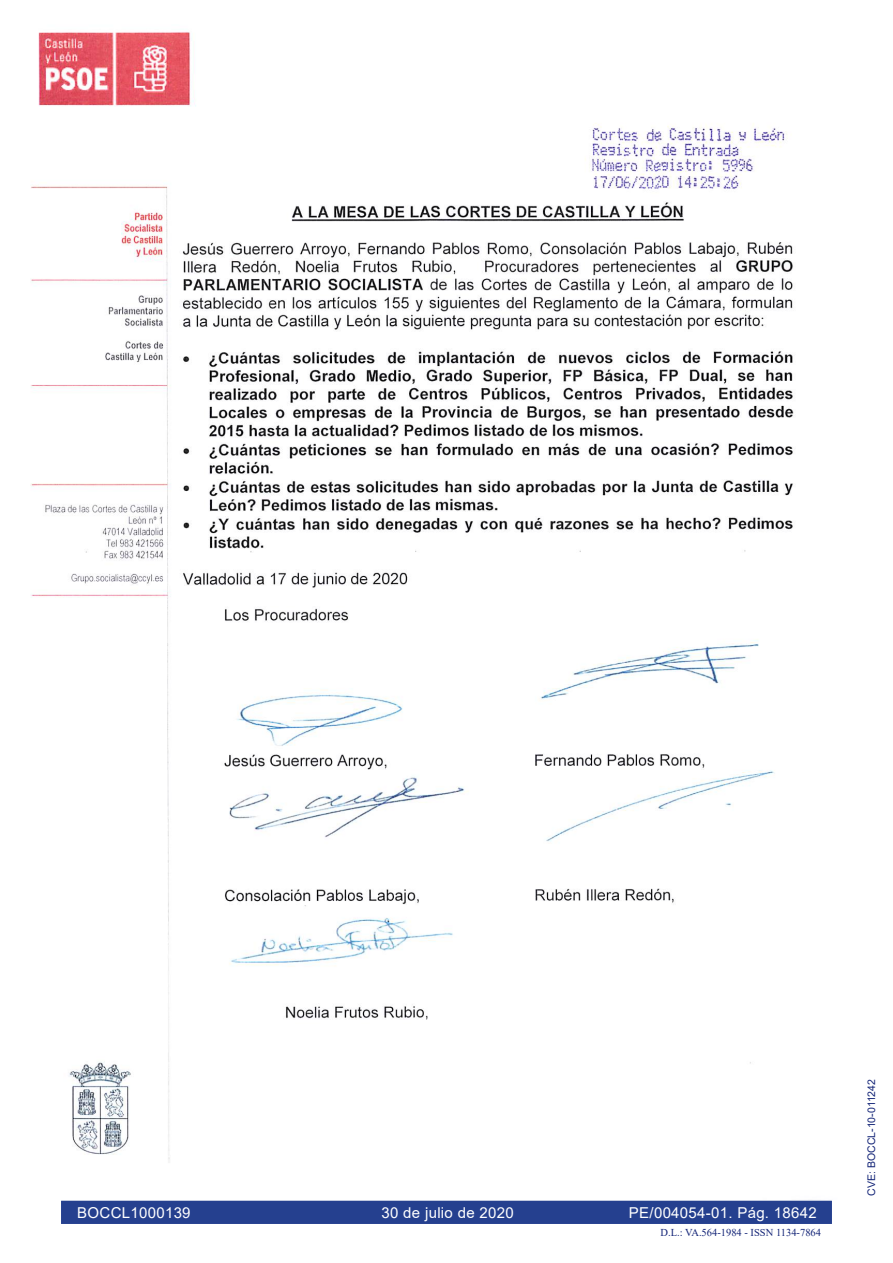
<style>
.page{position:relative;width:893px;height:1263px;background:#fff}
.page>*{position:absolute;margin:0;border:0;box-sizing:border-box;transform-origin:0 0}
.E_CVE{font:15px "Arial";letter-spacing:.02em;color:#fff}
.t1{font:10.5px "Times New Roman";color:#132477}
.t2{font:10.5px "Arial";color:#132477}
</style>
<div class="page">
<div style="left:60px;top:1200px;width:773px;height:25px;background:#25408f"></div>
<div style="left:60px;top:1199px;width:773px;height:26px;border:2px solid #fff"></div>
<img style="left:30px;top:32px;width:803px;height:1168px">
<p class="E_CVE" style="left:77px;top:1202px;width:115px">BOCCL1000139</p>
<p class="E_CVE" style="left:382px;top:1202px;width:134px">30 de julio de 2020</p>
<p class="E_CVE" style="left:629px;top:1202px;width:189px">PE/004054-01. Pág. 18642</p>
<p class="t1" style="left:661px;top:1225px;width:162px">D.L.: VA.564-1984 - ISSN 1134-7864</p>
<p class="t2" style="left:864px;top:1195px;width:118px;rotate:-90deg">CVE: BOCCL-10-011242</p>
</div>
